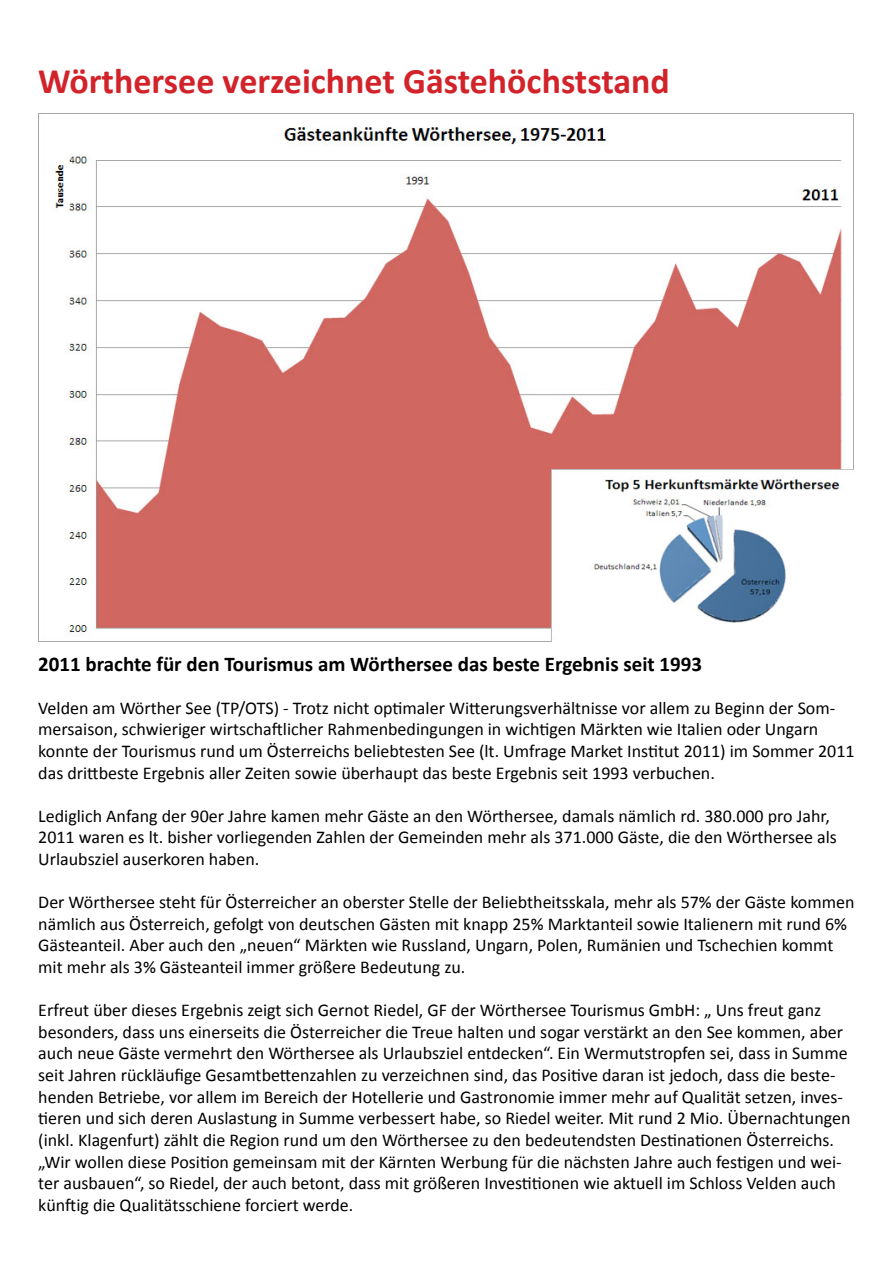
<style>
.page{position:relative;width:893px;height:1263px;background:#fff}
.page>*{position:absolute;margin:0;border:0;box-sizing:border-box;transform-origin:0 0}
.t1{font:700 36px "Calibri";color:#d2232a}
.t2{font:700 21px "Calibri";color:#000}
.t3{font:18px/21.6px "Calibri";color:#000}
</style>
<div class="page">
<img style="left:38px;top:113px;width:816px;height:529px">
<h1 class="t1" style="left:38px;top:58px;width:633px">Wörthersee verzeichnet Gästehöchststand</h1>
<p class="t2" style="left:38px;top:650px;width:665px">2011 brachte für den Tourismus am Wörthersee das beste Ergebnis seit 1993</p>
<p class="t3" style="left:38px;top:697px;width:818px">Velden am Wörther See (TP/OTS) - Trotz nicht optimaler Witterungsverhältnisse vor allem zu Beginn der Som&shy;mersaison, schwieriger wirtschaftlicher Rahmenbedingungen in wichtigen Märkten wie Italien oder Ungarn konnte der Tourismus rund um Österreichs beliebtesten See (lt. Umfrage Market Institut 2011) im Sommer 2011 das drittbeste Ergebnis aller Zeiten sowie überhaupt das beste Ergebnis seit 1993 verbuchen.</p>
<p class="t3" style="left:38px;top:805px;width:800px">Lediglich Anfang der 90er Jahre kamen mehr Gäste an den Wörthersee, damals nämlich rd. 380.000 pro Jahr,<br>2011 waren es lt. bisher vorliegenden Zahlen der Gemeinden mehr als 371.000 Gäste, die den Wörthersee als<br>Urlaubsziel auserkoren haben.</p>
<p class="t3" style="left:38px;top:891px;width:818px">Der Wörthersee steht für Österreicher an oberster Stelle der Beliebtheitsskala, mehr als 57% der Gäste kommen nämlich aus Österreich, gefolgt von deutschen Gästen mit knapp 25% Marktanteil sowie Italienern mit rund 6% Gästeanteil. Aber auch den „neuen“ Märkten wie Russland, Ungarn, Polen, Rumänien und Tschechien kommt mit mehr als 3% Gästeanteil immer größere Bedeutung zu.</p>
<p class="t3" style="left:38px;top:999px;width:814px">Erfreut über dieses Ergebnis zeigt sich Gernot Riedel, GF der Wörthersee Tourismus GmbH: „ Uns freut ganz besonders, dass uns einerseits die Österreicher die Treue halten und sogar verstärkt an den See kommen, aber auch neue Gäste vermehrt den Wörthersee als Urlaubsziel entdecken“. Ein Wermutstropfen sei, dass in Summe seit Jahren rückläufige Gesamtbettenzahlen zu verzeichnen sind, das Positive daran ist jedoch, dass die beste&shy;henden Betriebe, vor allem im Bereich der Hotellerie und Gastronomie immer mehr auf Qualität setzen, inves&shy;tieren und sich deren Auslastung in Summe verbessert habe, so Riedel weiter. Mit rund 2 Mio. Übernachtungen (inkl. Klagenfurt) zählt die Region rund um den Wörthersee zu den bedeutendsten Destinationen Österreichs. „Wir wollen diese Position gemeinsam mit der Kärnten Werbung für die nächsten Jahre auch festigen und wei&shy;ter ausbauen“, so Riedel, der auch betont, dass mit größeren Investitionen wie aktuell im Schloss Velden auch künftig die Qualitätsschiene forciert werde.</p>
</div>
